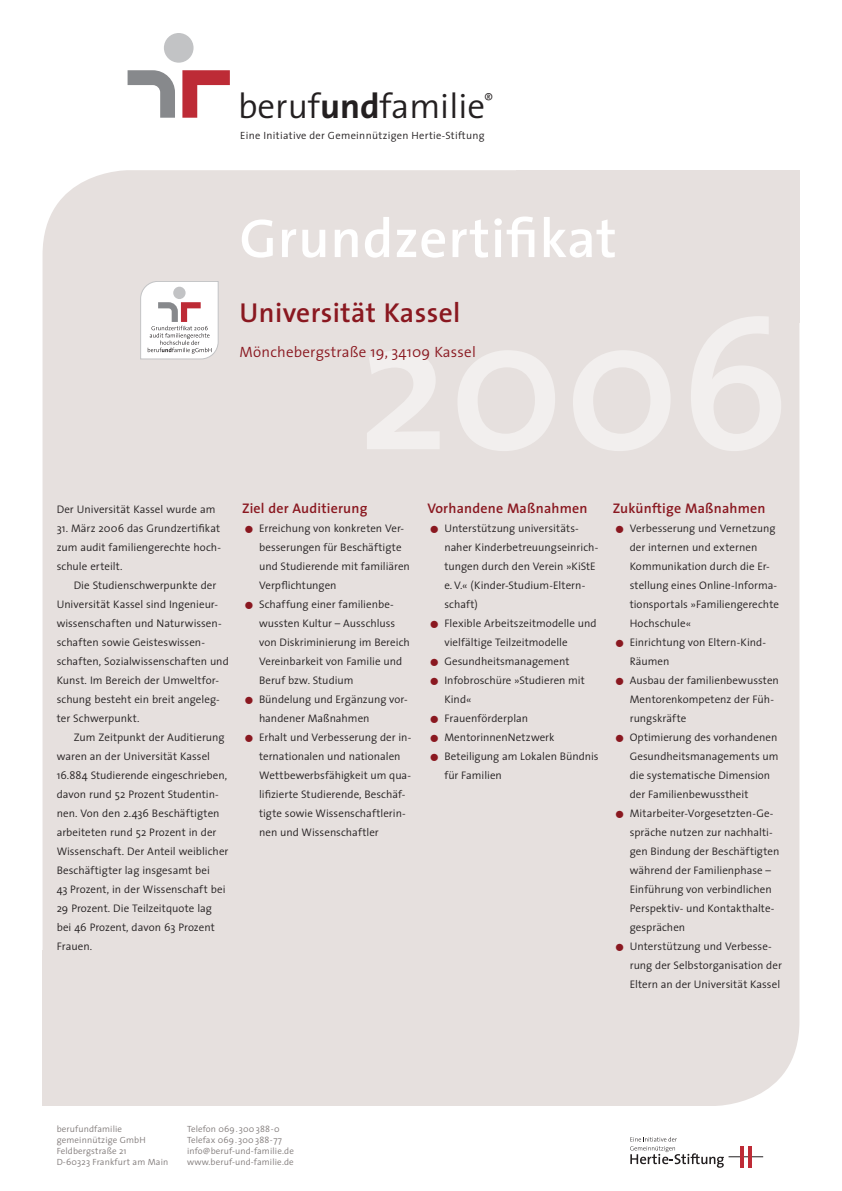
<style>
.page{position:relative;width:842px;height:1191px;background:#fff}
.page>*{position:absolute;margin:0;border:0;box-sizing:border-box;transform-origin:0 0}
.t1{font:600 55px "The Sans";letter-spacing:.015em;color:#fff}
.t2{font:300 35px "The Sans";color:#231f20}
.t3{font:600 27.5px "The Sans";letter-spacing:.015em;color:#8a1820}
.t4{font:300 15px "The Sans";letter-spacing:.015em;color:#8a1820}
.t5{font:600 14px "The Sans";letter-spacing:.015em;color:#8a1820}
.t6{font:300 11px/19px "The Sans";color:#231f20}
.t7{font:300 10.5px "The Sans";letter-spacing:.03em;color:#231f20}
.t8{font:300 9px/11px "The Sans";letter-spacing:.015em;color:#817b7a}
.s1{font-weight:700}
.s2{font-size:33px;color:#8a1820}
</style>
<div class="page">
<div style="left:43px;top:170px;width:756px;height:936px;background:#e6e0de"></div>
<div style="left:516px;top:170px;width:283px;height:153px;background:#e6e0de"></div>
<div style="left:43px;top:950px;width:283px;height:156px;background:#e6e0de"></div>
<svg style="left:140px;top:281px;width:78px;height:78px"></svg>
<hr style="left:728px;top:1156px;width:35px;height:1px;background:#231f20">
<hr style="left:740px;top:1145px;width:3px;height:22px;background:#be2b36">
<hr style="left:748px;top:1145px;width:4px;height:22px;background:#be2b36">
<svg style="left:630px;top:1137px;width:94px;height:30px"></svg>
<div style="left:164px;top:33px;width:30px;height:30px;background:#c2c3c5;border-radius:50%"></div>
<svg style="left:182px;top:70px;width:48px;height:48px"></svg>
<svg style="left:128px;top:70px;width:47px;height:48px"></svg>
<h2 class="t2" style="left:238px;top:77px;width:257px">beruf<span class="s1">und</span>familie<sup>®</sup></h2>
<p class="t7" style="left:240px;top:127px;width:246px">Eine Initiative der Gemeinnützigen Hertie-Stiftung</p>
<h1 class="t1" style="left:240px;top:193px;width:379px">Grundzertifikat</h1>
<h3 class="t3" style="left:240px;top:290px;width:222px">Universität Kassel</h3>
<h3 class="t4" style="left:240px;top:340px;width:238px">Mönchebergstraße 19, 34109 Kassel</h3>
<p class="t6" style="left:57px;top:499px;width:160px">Der Universität Kassel wurde am</p>
<p class="t6" style="left:57px;top:518px;width:166px;text-align:justify">31. März 2006 das Grundzertifikat zum audit familiengerechte hoch&shy;schule erteilt.</p>
<p class="t6" style="left:57px;top:575px;width:174px;text-indent:17px">Die Studienschwerpunkte der<br>Universität Kassel sind Ingenieur&shy;wissenschaften und Naturwissen&shy;schaften sowie Geisteswissen&shy;schaften, Sozialwissenschaften und<br>Kunst. Im Bereich der Umweltfor&shy;schung besteht ein breit angeleg&shy;ter Schwerpunkt.</p>
<p class="t6" style="left:57px;top:727px;width:173px;text-indent:17px">Zum Zeitpunkt der Auditierung waren an der Universität Kassel<br>16.884 Studierende eingeschrieben, davon rund 52 Prozent Studentin&shy;nen. Von den 2.436 Beschäftigten arbeiteten rund 52 Prozent in der<br>Wissenschaft. Der Anteil weiblicher<br>Beschäftigter lag insgesamt bei<br>43 Prozent, in der Wissenschaft bei<br>29 Prozent. Die Teilzeitquote lag bei 46 Prozent, davon 63 Prozent<br>Frauen.</p>
<p class="t5" style="left:242px;top:497px;width:127px">Ziel der Auditierung</p>
<p class="t6" style="left:259px;top:518px;width:152px;text-indent:-17px"><span class="s2">•</span> Erreichung von konkreten Ver&shy;besserungen für Beschäftigte und Studierende mit familiären<br>Verpflichtungen</p>
<p class="t6" style="left:259px;top:594px;width:152px;text-indent:-17px"><span class="s2">•</span> Schaffung einer familienbe&shy;wussten Kultur – Ausschluss von Diskriminierung im Bereich<br>Vereinbarkeit von Familie und<br>Beruf bzw. Studium</p>
<p class="t6" style="left:259px;top:689px;width:150px;text-indent:-17px"><span class="s2">•</span> Bündelung und Ergänzung vor&shy;handener Maßnahmen</p>
<p class="t6" style="left:259px;top:727px;width:154px;text-indent:-17px"><span class="s2">•</span> Erhalt und Verbesserung der in&shy;ternationalen und nationalen<br>Wettbewerbsfähigkeit um qua&shy;lifizierte Studierende, Beschäf&shy;tigte sowie Wissenschaftlerin&shy;nen und Wissenschaftler</p>
<p class="t5" style="left:427px;top:497px;width:162px">Vorhandene Maßnahmen</p>
<p class="t6" style="left:444px;top:518px;width:155px;text-indent:-17px"><span class="s2">•</span> Unterstützung universitäts&shy;naher Kinderbetreuungseinrich&shy;tungen durch den Verein »KiStE e. V.« (Kinder-Studium-Eltern&shy;schaft)</p>
<p class="t6" style="left:444px;top:613px;width:154px;text-indent:-17px"><span class="s2">•</span> Flexible Arbeitszeitmodelle und vielfältige Teilzeitmodelle</p>
<p class="t6" style="left:427px;top:651px;width:144px"><span class="s2">•</span> Gesundheitsmanagement</p>
<p class="t6" style="left:444px;top:670px;width:142px;text-indent:-17px"><span class="s2">•</span> Infobroschüre »Studieren mit<br>Kind«</p>
<p class="t6" style="left:427px;top:708px;width:102px"><span class="s2">•</span> Frauenförderplan</p>
<p class="t6" style="left:427px;top:727px;width:129px"><span class="s2">•</span> MentorinnenNetzwerk</p>
<p class="t6" style="left:444px;top:746px;width:156px;text-indent:-17px"><span class="s2">•</span> Beteiligung am Lokalen Bündnis für Familien</p>
<p class="t5" style="left:613px;top:497px;width:154px">Zukünftige Maßnahmen</p>
<p class="t6" style="left:630px;top:518px;width:151px;text-indent:-17px"><span class="s2">•</span> Verbesserung und Vernetzung der internen und externen<br>Kommunikation durch die Er&shy;stellung eines Online-Informa&shy;tionsportals »Familiengerechte<br>Hochschule«</p>
<p class="t6" style="left:630px;top:632px;width:138px;text-indent:-17px"><span class="s2">•</span> Einrichtung von Eltern-Kind-<br>Räumen</p>
<p class="t6" style="left:630px;top:670px;width:151px;text-indent:-17px"><span class="s2">•</span> Ausbau der familienbewussten<br>Mentorenkompetenz der Füh&shy;rungskräfte</p>
<p class="t6" style="left:630px;top:727px;width:150px;text-indent:-17px"><span class="s2">•</span> Optimierung des vorhandenen<br>Gesundheitsmanagements um die systematische Dimension der Familienbewusstheit</p>
<p class="t6" style="left:630px;top:803px;width:151px;text-indent:-17px"><span class="s2">•</span> Mitarbeiter-Vorgesetzten-Ge&shy;spräche nutzen zur nachhalti&shy;gen Bindung der Beschäftigten während der Familienphase –<br>Einführung von verbindlichen<br>Perspektiv- und Kontakthalte&shy;gesprächen</p>
<p class="t6" style="left:630px;top:936px;width:154px;text-indent:-17px"><span class="s2">•</span> Unterstützung und Verbesse&shy;rung der Selbstorganisation der<br>Eltern an der Universität Kassel</p>
<p class="t8" style="left:57px;top:1123px;width:113px">berufundfamilie gemeinnützige GmbH<br>Feldbergstraße 21<br>D-60323 Frankfurt am Main</p>
<p class="t8" style="left:187px;top:1123px;width:108px">Telefon 069.300 388-0<br>Telefax 069.300 388-77 info@beruf-und-familie.de www.beruf-und-familie.de</p>
</div>
